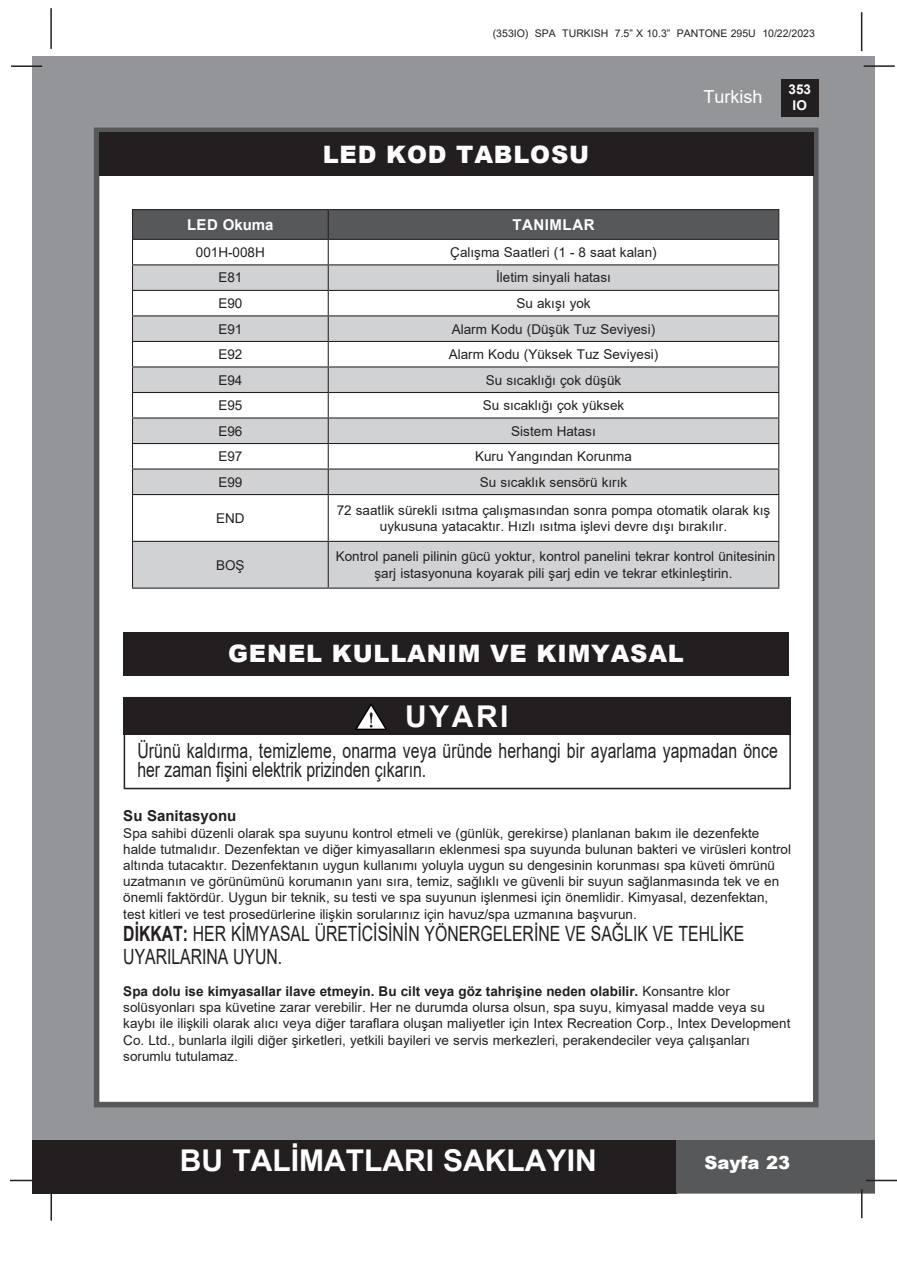
<style>
.page{position:relative;width:897px;height:1264px;background:#fff}
.page>*{position:absolute;margin:0;border:0;box-sizing:border-box;transform-origin:0 0}
.t1{font:700 30px "Arial";color:#fff}
.t2{font:900 24px "Arial";letter-spacing:.035em;color:#fff}
.body{font:21px/22.5px "Arial";color:#231f20;scale:.75 1}
.t3{font:18px "Arial";color:#fff}
.t4{font:900 18px "Arial";color:#fff}
.t5{font:700 15px "Arial";color:#231f20}
.t6{font:700 15px "Arial";color:#fff}
.t7{font:700 15px "Arial";letter-spacing:.035em;color:#fff}
.body-2{font:13.5px/16.2px "Arial";color:#231f20;text-align:center}
.t8{font:700 13.5px/16.2px "Arial";color:#fff;text-align:center}
.t9{font:10.5px "Arial";color:#231f20}
.s1{font-weight:700}
</style>
<div class="page">
<div style="left:33px;top:56px;width:842px;height:1137px;background:#939598"></div>
<div style="left:780px;top:79px;width:38px;height:38px;background:#231f20"></div>
<hr style="left:863px;top:65px;width:31px;height:2px;background:#231f20">
<hr style="left:50px;top:8px;width:2px;height:41px;background:#231f20">
<hr style="left:860px;top:12px;width:2px;height:39px;background:#231f20">
<div style="left:33px;top:1140px;width:644px;height:53px;background:#231f20"></div>
<div style="left:676px;top:1140px;width:199px;height:53px;background:#57585a"></div>
<hr style="left:865px;top:1179px;width:31px;height:2px;background:#231f20">
<hr style="left:860px;top:1189px;width:2px;height:29px;background:#231f20">
<hr style="left:50px;top:1190px;width:2px;height:30px;background:#231f20">
<hr style="left:10px;top:1179px;width:31px;height:2px;background:#231f20">
<hr style="left:11px;top:65px;width:31px;height:2px;background:#231f20">
<div style="left:94px;top:128px;width:724px;height:979px;background:#fff;border:6px solid #57585a"></div>
<div style="left:99px;top:132px;width:714px;height:44px;background:#231f20"></div>
<svg style="left:133px;top:495px;width:645px;height:92px;fill:#d8d7d7"></svg>
<hr style="left:132px;top:209px;width:196px;height:1px;background:#231f20">
<hr style="left:328px;top:209px;width:451px;height:1px;background:#231f20">
<svg style="left:132px;top:210px;width:647px;height:284px"></svg>
<hr style="left:132px;top:494px;width:196px;height:1px;background:#231f20">
<hr style="left:132px;top:495px;width:1px;height:46px;background:#231f20">
<hr style="left:328px;top:494px;width:451px;height:1px;background:#231f20">
<hr style="left:327px;top:495px;width:2px;height:46px;background:#231f20">
<hr style="left:778px;top:495px;width:1px;height:46px;background:#231f20">
<hr style="left:132px;top:541px;width:196px;height:1px;background:#231f20">
<hr style="left:132px;top:542px;width:1px;height:45px;background:#231f20">
<hr style="left:328px;top:541px;width:451px;height:1px;background:#231f20">
<hr style="left:327px;top:542px;width:2px;height:45px;background:#231f20">
<hr style="left:778px;top:542px;width:1px;height:45px;background:#231f20">
<hr style="left:132px;top:587px;width:196px;height:1px;background:#231f20">
<hr style="left:328px;top:587px;width:451px;height:1px;background:#231f20">
<div style="left:123px;top:697px;width:667px;height:37px;background:#231f20"></div>
<div style="left:124px;top:697px;width:666px;height:92px;border:2px solid #231f20"></div>
<div style="left:123px;top:632px;width:665px;height:43px;background:#231f20"></div>
<svg style="left:355px;top:704px;width:32px;height:26px"></svg>
<p class="t9" style="left:492px;top:26px;width:323px">(353IO) SPA TURKISH 7.5” X 10.3” PANTONE 295U 10/22/2023</p>
<p class="t2" style="left:323px;top:137px;width:268px">LED KOD TABLOSU</p>
<h3 class="t3" style="left:703px;top:84px;width:61px">Turkish</h3>
<p class="t8" style="left:788px;top:81px;width:24px">353<br>IO</p>
<p class="t6" style="left:187px;top:214px;width:88px">LED Okuma</p>
<p class="t7" style="left:512px;top:214px;width:83px">TANIMLAR</p>
<p class="body-2" style="left:196px;top:244px;width:71px">001H-008H</p>
<p class="body-2" style="left:450px;top:244px;width:208px">Çalışma Saatleri (1 - 8 saat kalan)</p>
<p class="body-2" style="left:218px;top:269px;width:26px">E81</p>
<p class="body-2" style="left:496px;top:269px;width:116px">İletim sinyali hatası</p>
<p class="body-2" style="left:218px;top:295px;width:26px">E90</p>
<p class="body-2" style="left:516px;top:295px;width:76px">Su akışı yok</p>
<p class="body-2" style="left:218px;top:320px;width:26px">E91</p>
<p class="body-2" style="left:452px;top:320px;width:205px">Alarm Kodu (Düşük Tuz Seviyesi)</p>
<p class="body-2" style="left:218px;top:346px;width:26px">E92</p>
<p class="body-2" style="left:449px;top:346px;width:211px">Alarm Kodu (Yüksek Tuz Seviyesi)</p>
<p class="body-2" style="left:218px;top:372px;width:26px">E94</p>
<p class="body-2" style="left:485px;top:372px;width:137px">Su sıcaklığı çok düşük</p>
<p class="body-2" style="left:218px;top:397px;width:26px">E95</p>
<p class="body-2" style="left:482px;top:397px;width:143px">Su sıcaklığı çok yüksek</p>
<p class="body-2" style="left:218px;top:423px;width:26px">E96</p>
<p class="body-2" style="left:511px;top:423px;width:86px">Sistem Hatası</p>
<p class="body-2" style="left:218px;top:448px;width:26px">E97</p>
<p class="body-2" style="left:475px;top:448px;width:158px">Kuru Yangından Korunma</p>
<p class="body-2" style="left:218px;top:474px;width:26px">E99</p>
<p class="body-2" style="left:479px;top:474px;width:149px">Su sıcaklık sensörü kırık</p>
<p class="body-2" style="left:216px;top:510px;width:30px">END</p>
<p class="body-2" style="left:337px;top:502px;width:435px">72 saatlik sürekli ısıtma çalışmasından sonra pompa otomatik olarak kış uykusuna yatacaktır. Hızlı ısıtma işlevi devre dışı bırakılır.</p>
<p class="body-2" style="left:216px;top:556px;width:30px">BOŞ</p>
<p class="body-2" style="left:336px;top:548px;width:441px">Kontrol paneli pilinin gücü yoktur, kontrol panelini tekrar kontrol ünitesinin şarj istasyonuna koyarak pili şarj edin ve tekrar etkinleştirin.</p>
<p class="t2" style="left:228px;top:636px;width:457px">GENEL KULLANIM VE KIMYASAL</p>
<p class="t1" style="left:405px;top:695px;width:105px">UYARI</p>
<p class="body" style="left:137px;top:740px;width:855px;line-height:19.5px">Ürünü kaldırma, temizleme, onarma veya üründe herhangi bir ayarlama yapmadan önce her zaman fişini elektrik prizinden çıkarın.</p>
<p class="t5" style="left:123px;top:805px;width:114px">Su Sanitasyonu</p>
<p class="body-2" style="left:123px;top:824px;width:669px;text-align:left">Spa sahibi düzenli olarak spa suyunu kontrol etmeli ve (günlük, gerekirse) planlanan bakım ile dezenfekte halde tutmalıdır. Dezenfektan ve diğer kimyasalların eklenmesi spa suyunda bulunan bakteri ve virüsleri kontrol altında tutacaktır. Dezenfektanın uygun kullanımı yoluyla uygun su dengesinin korunması spa küveti ömrünü uzatmanın ve görünümünü korumanın yanı sıra, temiz, sağlıklı ve güvenli bir suyun sağlanmasında tek ve en önemli faktördür. Uygun bir teknik, su testi ve spa suyunun işlenmesi için önemlidir. Kimyasal, dezenfektan, test kitleri ve test prosedürlerine ilişkin sorularınız için havuz/spa uzmanına başvurun.</p>
<p class="body" style="left:123px;top:922px;width:829px"><span class="s1">DİKKAT:</span> HER KİMYASAL ÜRETİCİSİNİN YÖNERGELERİNE VE SAĞLIK VE TEHLİKE<br>UYARILARINA UYUN.</p>
<p class="body-2" style="left:123px;top:983px;width:668px;text-align:left"><span class="s1">Spa dolu ise kimyasallar ilave etmeyin. Bu cilt veya göz tahrişine neden olabilir.</span> Konsantre klor solüsyonları spa küvetine zarar verebilir. Her ne durumda olursa olsun, spa suyu, kimyasal madde veya su kaybı ile ilişkili olarak alıcı veya diğer taraflara oluşan maliyetler için Intex Recreation Corp., Intex Development Co. Ltd., bunlarla ilgili diğer şirketleri, yetkili bayileri ve servis merkezleri, perakendeciler veya çalışanları sorumlu tutulamaz.</p>
<h1 class="t1" style="left:180px;top:1139px;width:418px">BU TALİMATLARI SAKLAYIN</h1>
<h3 class="t4" style="left:704px;top:1149px;width:87px">Sayfa 23</h3>
</div>
